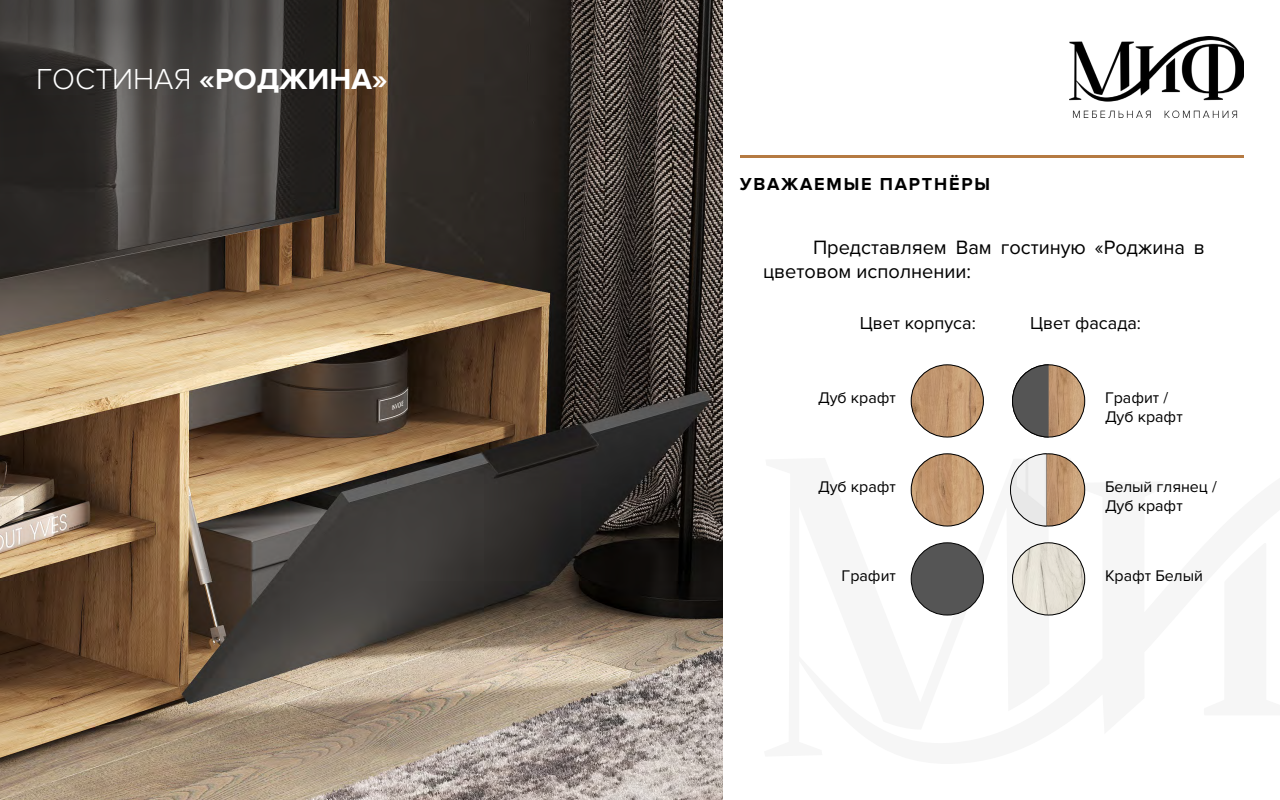
<style>
.page{position:relative;width:1280px;height:800px;background:#fff}
.page>*{position:absolute;margin:0;border:0;box-sizing:border-box;transform-origin:0 0}
.t1{font:700 30px "Proxima Nova";color:#fff}
.t2{font:20px/24px "Proxima Nova";color:#000}
.t3{font:18px "Proxima Nova";color:#000}
.t4{font:700 18px "Proxima Nova";letter-spacing:.1em;color:#000}
.t5{font:16px/19.2px "Proxima Nova";color:#000}
.s1{font-weight:300}
</style>
<div class="page">
<img style="left:0;top:0;width:723px;height:800px">
<svg style="left:0;top:0;width:444px;height:220px;background:#413b35"></svg>
<svg style="left:910px;top:430px;width:176px;height:186px"></svg>
<img style="left:1069px;top:36px;width:175px;height:81px">
<hr style="left:740px;top:155px;width:504px;height:3px;background:#b57a42">
<img style="left:911px;top:365px;width:72px;height:72px;border-radius:36px">
<div style="left:911px;top:364px;width:73px;height:73px;border:1px solid #000;border-radius:50%"></div>
<img style="left:911px;top:454px;width:72px;height:72px;border-radius:36px">
<div style="left:911px;top:453px;width:73px;height:73px;border:1px solid #000;border-radius:50%"></div>
<div style="left:911px;top:543px;width:72px;height:72px;background:#555;border-radius:50%"></div>
<div style="left:911px;top:542px;width:73px;height:73px;border:1px solid #000;border-radius:50%"></div>
<img style="left:1013px;top:365px;width:72px;height:72px;border-radius:36px">
<img style="left:1013px;top:454px;width:72px;height:72px;border-radius:36px">
<img style="left:1013px;top:543px;width:72px;height:72px;border-radius:36px">
<div style="left:1012px;top:542px;width:73px;height:73px;border:1px solid #000;border-radius:50%"></div>
<svg style="left:1012px;top:364px;width:37px;height:74px"></svg>
<svg style="left:1010px;top:453px;width:37px;height:74px"></svg>
<h1 class="t1" style="left:36px;top:61px;width:353px"><span class="s1">ГОСТИНАЯ</span> «РОДЖИНА»</h1>
<p class="t4" style="left:740px;top:174px;width:252px">УВАЖАЕМЫЕ ПАРТНЁРЫ</p>
<p class="t2" style="left:763px;top:235px;width:443px;text-indent:50px">Представляем Вам гостиную «Роджина в цветовом исполнении:</p>
<p class="t3" style="left:860px;top:313px;width:118px">Цвет корпуса:</p>
<p class="t3" style="left:1030px;top:313px;width:112px">Цвет фасада:</p>
<p class="t5" style="left:818px;top:388px;width:79px">Дуб крафт</p>
<p class="t5" style="left:1105px;top:388px;width:79px">Графит /<br>Дуб крафт</p>
<p class="t5" style="left:818px;top:477px;width:79px">Дуб крафт</p>
<p class="t5" style="left:1105px;top:477px;width:113px">Белый глянец /<br>Дуб крафт</p>
<p class="t5" style="left:842px;top:566px;width:56px">Графит</p>
<p class="t5" style="left:1105px;top:566px;width:99px">Крафт Белый</p>
</div>
